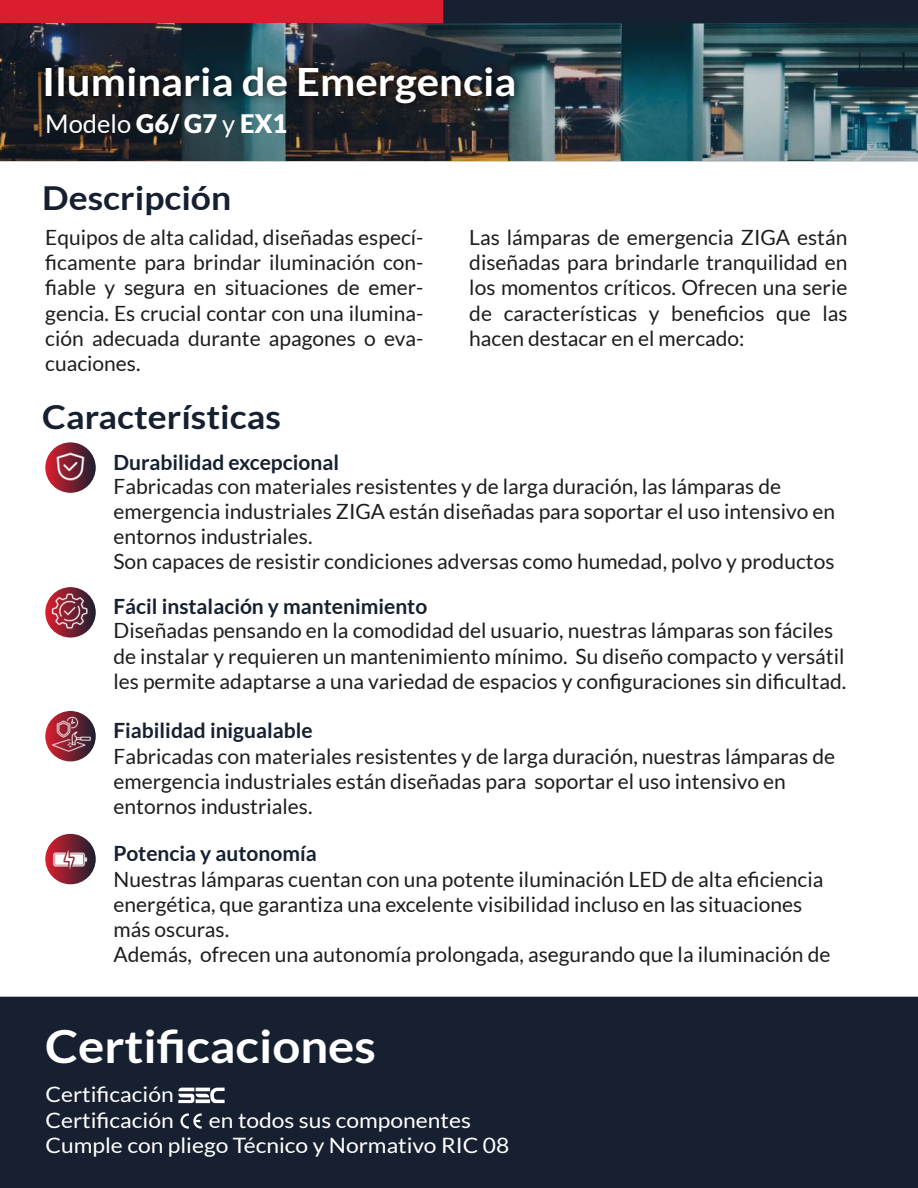
<style>
.page{position:relative;width:918px;height:1188px;background:#fff}
.page>*{position:absolute;margin:0;border:0;box-sizing:border-box;transform-origin:0 0}
.t1{font:700 45.75px "Lato";color:#fff;scale:1.08 1}
.t2{font:700 39px "Lato";color:#fff;scale:1.08 1}
.t3{font:700 33px "Lato";color:#162030;scale:1.08 1}
.t4{font:900 25.5px "Lato";color:#fff}
.t5{font:21.15px/25.5px "Lato";color:#fff;scale:1.08 1}
.t6{font:21px/25.2px "Lato";color:#1d1d1b}
.t7{font:700 21px "Lato";color:#162030}
.s1{font-weight:400}
</style>
<div class="page">
<img style="left:0;top:23px;width:918px;height:139px">
<div style="left:0;top:997px;width:918px;height:191px;background:#162030"></div>
<img style="left:29px;top:49px;width:500px;height:67px">
<svg style="left:45px;top:442px;width:51px;height:51px"></svg>
<svg style="left:45px;top:587px;width:51px;height:51px"></svg>
<svg style="left:45px;top:711px;width:51px;height:50px"></svg>
<svg style="left:45px;top:834px;width:51px;height:50px"></svg>
<svg style="left:178px;top:1088px;width:47px;height:15px"></svg>
<svg style="left:196px;top:1099px;width:14px;height:4px"></svg>
<svg style="left:181px;top:1113px;width:21px;height:16px"></svg>
<div style="left:0;top:0;width:444px;height:23px;background:#db1e2e"></div>
<img style="left:50px;top:449px;width:38px;height:38px">
<img style="left:47px;top:590px;width:44px;height:45px">
<img style="left:45px;top:712px;width:48px;height:47px">
<img style="left:47px;top:839px;width:44px;height:44px">
<div style="left:444px;top:0;width:474px;height:23px;background:#162030"></div>
<h2 class="t2" style="left:42px;top:59px;width:440px">Iluminaria de Emergencia</h2>
<p class="t4" style="left:45px;top:109px;width:244px"><span class="s1">Modelo</span> G6/ G7 <span class="s1">y</span> EX1</p>
<h3 class="t3" style="left:42px;top:179px;width:177px">Descripción</h3>
<p class="t6" style="left:45px;top:225px;width:380px;text-align:justify">Equipos de alta calidad, diseñadas especí&shy;ficamente para brindar iluminación con&shy;fiable y segura en situaciones de emer&shy;gencia. Es crucial contar con una ilumina&shy;ción adecuada durante apagones o eva&shy;cuaciones.</p>
<h3 class="t3" style="left:42px;top:398px;width:222px">Características</h3>
<p class="t6" style="left:469px;top:225px;width:380px;text-align:justify">Las lámparas de emergencia ZIGA están diseñadas para brindarle tranquilidad en los momentos críticos. Ofrecen una serie de características y beneficios que las hacen destacar en el mercado:</p>
<p class="t7" style="left:114px;top:450px;width:227px">Durabilidad excepcional</p>
<p class="t6" style="left:114px;top:473px;width:723px">Fabricadas con materiales resistentes y de larga duración, las lámparas de emergencia industriales ZIGA están diseñadas para soportar el uso intensivo en entornos industriales.<br>Son capaces de resistir condiciones adversas como humedad, polvo y productos</p>
<p class="t7" style="left:114px;top:595px;width:315px">Fácil instalación y mantenimiento</p>
<p class="t6" style="left:114px;top:618px;width:734px">Diseñadas pensando en la comodidad del usuario, nuestras lámparas son fáciles de instalar y requieren un mantenimiento mínimo. Su diseño compacto y versátil les permite adaptarse a una variedad de espacios y configuraciones sin dificultad.</p>
<p class="t7" style="left:114px;top:719px;width:201px">Fiabilidad inigualable</p>
<p class="t6" style="left:114px;top:743px;width:723px">Fabricadas con materiales resistentes y de larga duración, nuestras lámparas de emergencia industriales están diseñadas para soportar el uso intensivo en entornos industriales.</p>
<p class="t7" style="left:114px;top:842px;width:205px">Potencia y autonomía</p>
<p class="t6" style="left:114px;top:866px;width:718px">Nuestras lámparas cuentan con una potente iluminación LED de alta eficiencia energética, que garantiza una excelente visibilidad incluso en las situaciones más oscuras.<br>Además, ofrecen una autonomía prolongada, asegurando que la iluminación de</p>
<h1 class="t1" style="left:45px;top:1020px;width:308px">Certificaciones</h1>
<p class="t5" style="left:46px;top:1082px;width:120px">Certificación<br>Certificación</p>
<p class="t5" style="left:46px;top:1107px;width:431px;text-indent:163px">en todos sus componentes<br>Cumple con pliego Técnico y Normativo RIC 08</p>
</div>
